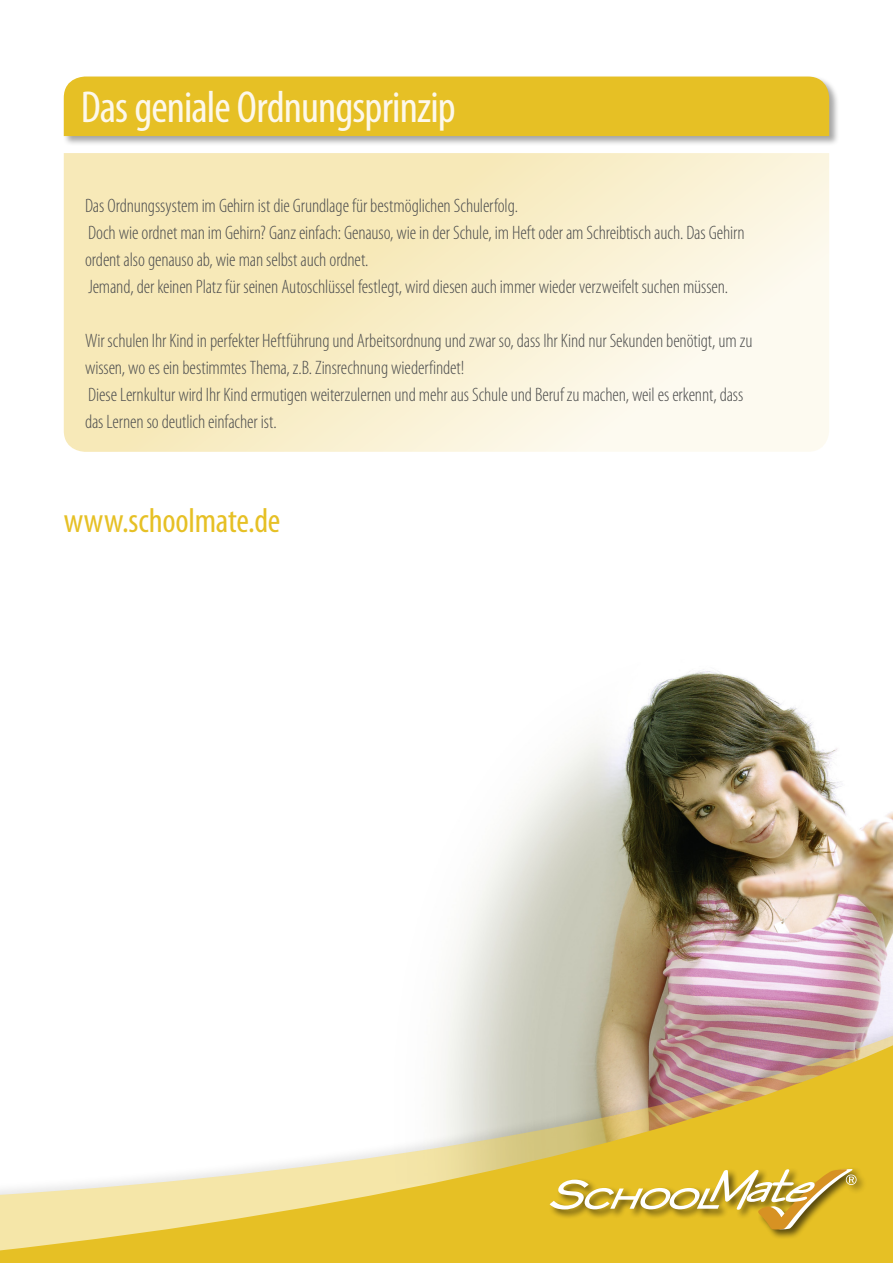
<style>
.page{position:relative;width:893px;height:1263px;background:#fff}
.page>*{position:absolute;margin:0;border:0;box-sizing:border-box;transform-origin:0 0}
.t1{font:condensed 45px "Myriad Pro";letter-spacing:-.02em;color:#fdf8eb}
.t2{font:condensed 34.5px "Myriad Pro";letter-spacing:-.005em;color:#e6c025}
.t3{font:300 condensed 19.5px/27px "Myriad Pro";letter-spacing:-.01em;color:#4e4f4f}
</style>
<div class="page">
<img style="left:448px;top:671px;width:445px;height:343px">
<div style="left:0;top:1014px;width:893px;height:249px;background:#000;opacity:.25"></div>
<svg style="left:0;top:1027px;width:893px;height:9px"></svg>
<svg style="left:0;top:1036px;width:893px;height:227px"></svg>
<div style="left:549px;top:1167px;width:317px;height:73px;background:#000;opacity:.6"></div>
<svg style="left:550px;top:1169px;width:307px;height:60px;background:#d8b946"></svg>
<svg style="left:64px;top:153px;width:765px;height:299px;background:#f9efcd"></svg>
<div style="left:63px;top:75px;width:777px;height:72px;background:#000;opacity:.35"></div>
<div style="left:64px;top:77px;width:765px;height:59px;background:#e6c025"></div>
<h1 class="t1" style="left:81px;top:83px;width:376px">Das geniale Ordnungsprinzip</h1>
<p class="t3" style="left:85px;top:193px;width:661px">Das Ordnungssystem im Gehirn ist die Grundlage für bestmöglichen Schulerfolg.<br>Doch wie ordnet man im Gehirn? Ganz einfach: Genauso, wie in der Schule, im Heft oder am Schreibtisch auch. Das Gehirn ordent also genauso ab, wie man selbst auch ordnet.<br>Jemand, der keinen Platz für seinen Autoschlüssel festlegt, wird diesen auch immer wieder verzweifelt suchen müssen.</p>
<p class="t3" style="left:85px;top:328px;width:669px">Wir schulen Ihr Kind in perfekter Heftführung und Arbeitsordnung und zwar so, dass Ihr Kind nur Sekunden benötigt, um zu wissen, wo es ein bestimmtes Thema, z.B. Zinsrechnung wiederfindet!<br>Diese Lernkultur wird Ihr Kind ermutigen weiterzulernen und mehr aus Schule und Beruf zu machen, weil es erkennt, dass das Lernen so deutlich einfacher ist.</p>
<h2 class="t2" style="left:64px;top:501px;width:218px">www.schoolmate.de</h2>
</div>
